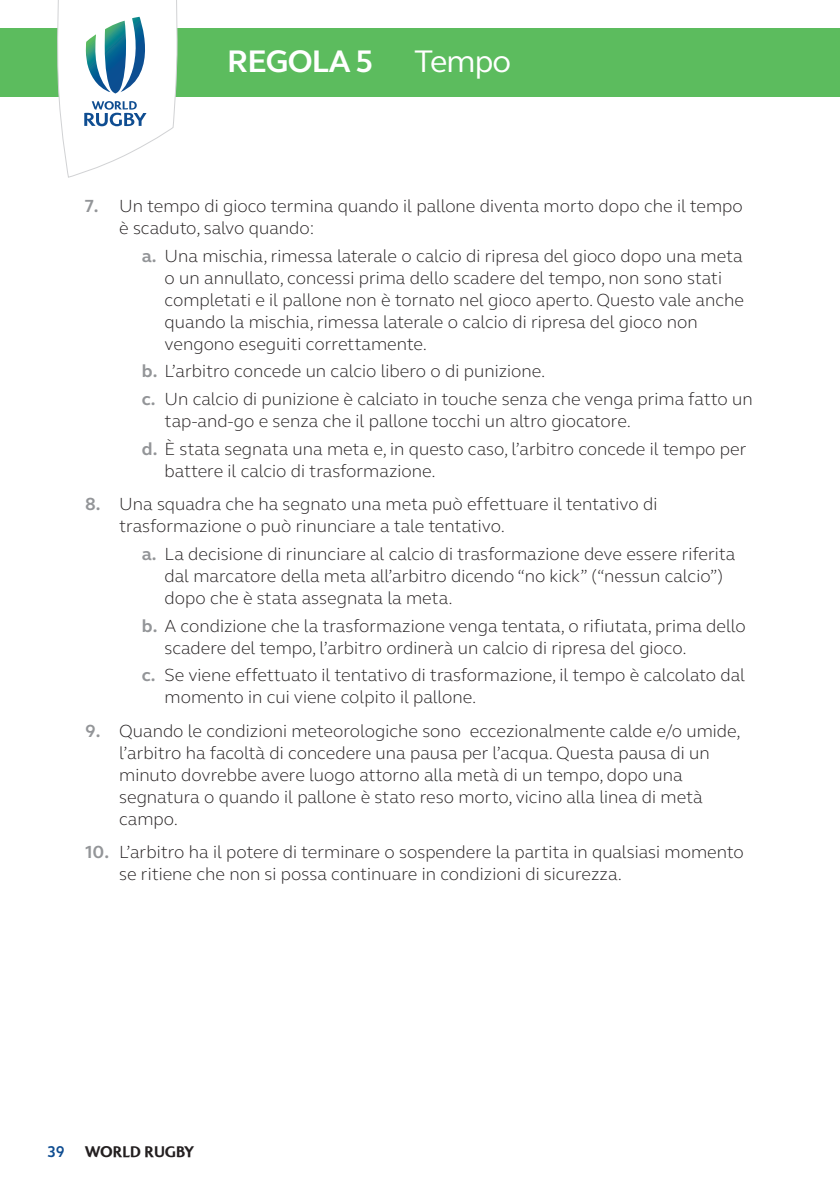
<style>
.page{position:relative;width:840px;height:1191px;background:#fff}
.page>*{position:absolute;margin:0;border:0;box-sizing:border-box;transform-origin:0 0}
.t1{font:700 32px "Webb Ellis Cup";letter-spacing:-.025em;color:#fff}
.t2{font:32px "Webb Ellis Cup";letter-spacing:-.025em;color:#fff}
.t3{font:300 18px/22px "Webb Ellis Cup";color:#231f20}
.t4{font:700 16px "Colosseum";color:#231f20;scale:.94 1}
.t5{font:700 16px "Webb Ellis Cup";color:#0f4d91;scale:.94 1}
.s1{font-weight:700;color:#939598}
</style>
<div class="page">
<div style="left:0;top:28px;width:839px;height:68px;background:#5cbc5e"></div>
<svg style="left:57px;top:0;width:120px;height:178px"></svg>
<p class="t1" style="left:227px;top:42px;width:147px">REGOLA 5</p>
<p class="t2" style="left:414px;top:42px;width:98px">Tempo</p>
<p class="t3" style="left:119px;top:195px;width:624px;text-indent:-34px"><span class="s1">7.</span> Un tempo di gioco termina quando il pallone diventa morto dopo che il tempo è scaduto, salvo quando:</p>
<p class="t3" style="left:164px;top:245px;width:580px;text-indent:-23px"><span class="s1">a.</span> Una mischia, rimessa laterale o calcio di ripresa del gioco dopo una meta o un annullato, concessi prima dello scadere del tempo, non sono stati completati e il pallone non è tornato nel gioco aperto. Questo vale anche quando la mischia, rimessa laterale o calcio di ripresa del gioco non vengono eseguiti correttamente.</p>
<p class="t3" style="left:142px;top:360px;width:405px"><span class="s1">b.</span> L’arbitro concede un calcio libero o di punizione.</p>
<p class="t3" style="left:164px;top:388px;width:589px;text-indent:-23px"><span class="s1">c.</span> Un calcio di punizione è calciato in touche senza che venga prima fatto un tap-and-go e senza che il pallone tocchi un altro giocatore.</p>
<p class="t3" style="left:164px;top:438px;width:583px;text-indent:-23px"><span class="s1">d.</span> È stata segnata una meta e, in questo caso, l’arbitro concede il tempo per battere il calcio di trasformazione.</p>
<p class="t3" style="left:119px;top:493px;width:539px;text-indent:-34px"><span class="s1">8.</span> Una squadra che ha segnato una meta può effettuare il tentativo di trasformazione o può rinunciare a tale tentativo.</p>
<p class="t3" style="left:164px;top:543px;width:572px;text-indent:-23px"><span class="s1">a.</span> La decisione di rinunciare al calcio di trasformazione deve essere riferita dal marcatore della meta all’arbitro dicendo “no kick” (“nessun calcio”) dopo che è stata assegnata la meta.</p>
<p class="t3" style="left:164px;top:614px;width:582px;text-indent:-23px"><span class="s1">b.</span> A condizione che la trasformazione venga tentata, o rifiutata, prima dello scadere del tempo, l’arbitro ordinerà un calcio di ripresa del gioco.</p>
<p class="t3" style="left:164px;top:664px;width:581px;text-indent:-23px"><span class="s1">c.</span> Se viene effettuato il tentativo di trasformazione, il tempo è calcolato dal momento in cui viene colpito il pallone.</p>
<p class="t3" style="left:119px;top:719px;width:622px;text-indent:-34px"><span class="s1">9.</span> Quando le condizioni meteorologiche sono eccezionalmente calde e/o umide, l’arbitro ha facoltà di concedere una pausa per l’acqua. Questa pausa di un minuto dovrebbe avere luogo attorno alla metà di un tempo, dopo una segnatura o quando il pallone è stato reso morto, vicino alla linea di metà campo.</p>
<p class="t3" style="left:119px;top:841px;width:625px;text-indent:-34px"><span class="s1">10.</span> L’arbitro ha il potere di terminare o sospendere la partita in qualsiasi momento se ritiene che non si possa continuare in condizioni di sicurezza.</p>
<p class="t5" style="left:48px;top:1142px;width:19px">39</p>
<p class="t4" style="left:85px;top:1142px;width:117px">WORLD RUGBY</p>
</div>
